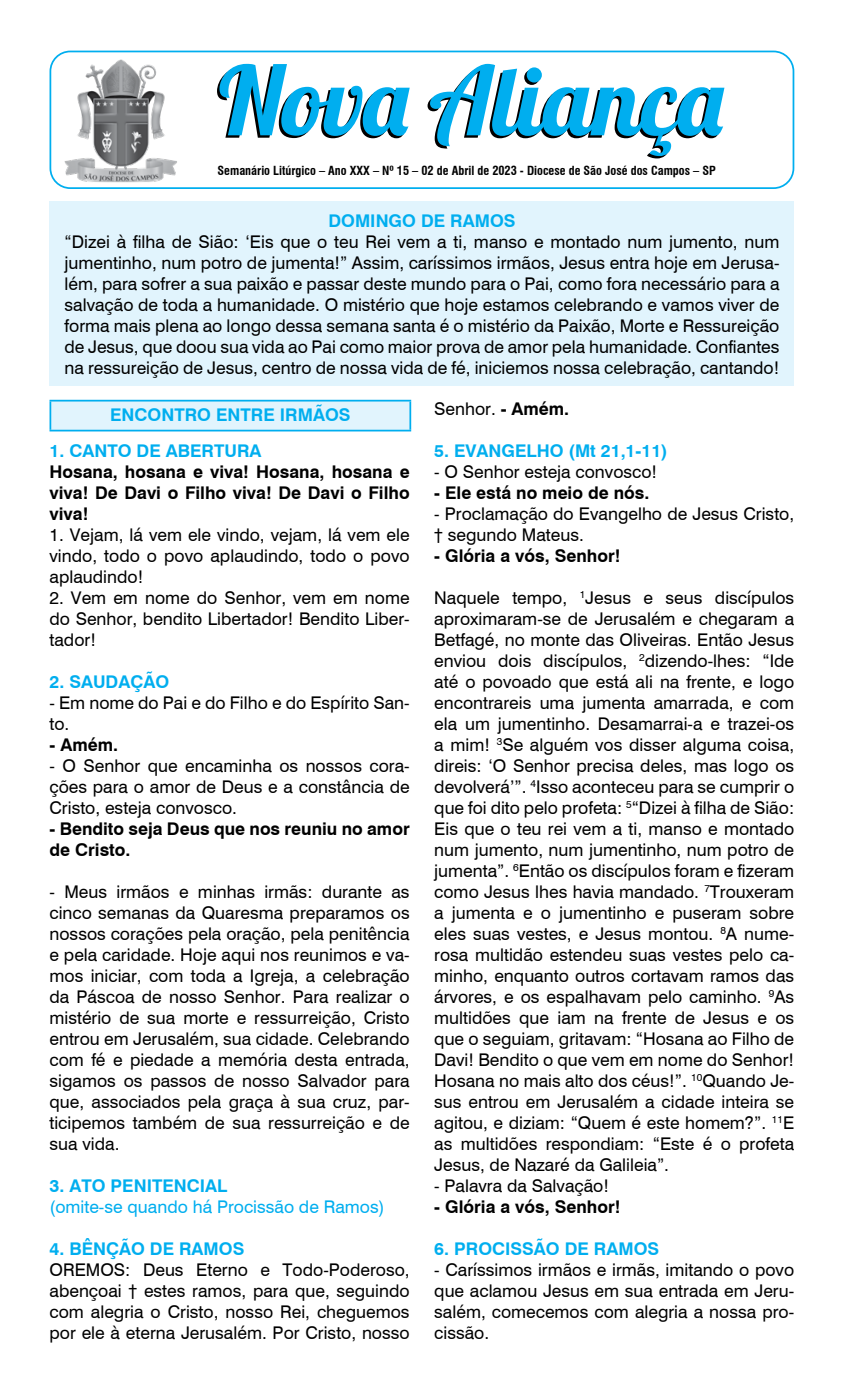
<style>
.page{position:relative;width:844px;height:1389px;background:#fff}
.page>*{position:absolute;margin:0;border:0;box-sizing:border-box;transform-origin:0 0}
.t1{font:95.2px "Lobster 1.4";color:#00aeef}
.t2{font:17.5px/21px "Swiss 721 BT";color:#000;text-align:justify}
.t3{font:700 17.5px/21px "Swiss 721 BT";color:#000;text-align:justify}
.t4{font:700 17.5px "Swiss 721 BT";color:#00aeef}
.t5{font:17.5px "Swiss 721 BT";color:#00aeef}
.t6{font:700 condensed 12.25px "Swiss 721 BT";color:#000}
.s1{font-weight:700}
</style>
<div class="page">
<div style="left:49px;top:51px;width:745px;height:138px;border:2px solid #00aeef;border-radius:20px"></div>
<img style="left:64px;top:60px;width:113px;height:122px">
<div style="left:50px;top:201px;width:744px;height:185px;background:#e1f4fd"></div>
<div style="left:50px;top:401px;width:360px;height:30px;background:#e1f4fd"></div>
<hr style="left:49px;top:400px;width:362px;height:2px;background:#00aeef">
<hr style="left:49px;top:402px;width:2px;height:28px;background:#00aeef">
<hr style="left:409px;top:402px;width:2px;height:28px;background:#00aeef">
<hr style="left:49px;top:430px;width:362px;height:1px;background:#00aeef">
<h1 class="t1" style="left:219px;top:40px;width:505px">Nova Aliança</h1>
<p class="t6" style="left:217px;top:163px;width:499px">Semanário Litúrgico – Ano XXX – Nº 15 – 02 de Abril de 2023 - Diocese de São José dos Campos – SP</p>
<p class="t4" style="left:328px;top:210px;width:188px">DOMINGO DE RAMOS</p>
<p class="t2" style="left:64px;top:231px;width:716px">“Dizei à filha de Sião: ‘Eis que o teu Rei vem a ti, manso e montado num jumento, num jumentinho, num potro de jumenta!” Assim, caríssimos irmãos, Jesus entra hoje em Jerusa&shy;lém, para sofrer a sua paixão e passar deste mundo para o Pai, como fora necessário para a salvação de toda a humanidade. O mistério que hoje estamos celebrando e vamos viver de forma mais plena ao longo dessa semana santa é o mistério da Paixão, Morte e Ressureição de Jesus, que doou sua vida ao Pai como maior prova de amor pela humanidade. Confiantes na ressureição de Jesus, centro de nossa vida de fé, iniciemos nossa celebração, cantando!</p>
<p class="t4" style="left:110px;top:404px;width:242px">ENCONTRO ENTRE IRMÃOS</p>
<p class="t4" style="left:49px;top:440px;width:213px">1. CANTO DE ABERTURA</p>
<p class="t3" style="left:49px;top:461px;width:361px">Hosana, hosana e viva! Hosana, hosana e viva! De Davi o Filho viva! De Davi o Filho viva!</p>
<p class="t2" style="left:49px;top:524px;width:361px">1. Vejam, lá vem ele vindo, vejam, lá vem ele vindo, todo o povo aplaudindo, todo o povo aplaudindo!</p>
<p class="t2" style="left:49px;top:587px;width:361px">2. Vem em nome do Senhor, vem em nome do Senhor, bendito Libertador! Bendito Liber&shy;tador!</p>
<p class="t4" style="left:49px;top:671px;width:121px">2. SAUDAÇÃO</p>
<p class="t2" style="left:49px;top:692px;width:361px">- Em nome do Pai e do Filho e do Espírito San&shy;to.</p>
<p class="t3" style="left:49px;top:734px;width:70px">- Amém.</p>
<p class="t2" style="left:49px;top:755px;width:361px">- O Senhor que encaminha os nossos cora&shy;ções para o amor de Deus e a constância de Cristo, esteja convosco.</p>
<p class="t3" style="left:49px;top:818px;width:361px">- Bendito seja Deus que nos reuniu no amor de Cristo.</p>
<p class="t2" style="left:49px;top:881px;width:361px">- Meus irmãos e minhas irmãs: durante as cinco semanas da Quaresma preparamos os nossos corações pela oração, pela penitência e pela caridade. Hoje aqui nos reunimos e va&shy;mos iniciar, com toda a Igreja, a celebração da Páscoa de nosso Senhor. Para realizar o mistério de sua morte e ressurreição, Cristo entrou em Jerusalém, sua cidade. Celebrando com fé e piedade a memória desta entrada, sigamos os passos de nosso Salvador para que, associados pela graça à sua cruz, par&shy;ticipemos também de sua ressurreição e de sua vida.</p>
<p class="t4" style="left:49px;top:1175px;width:179px">3. ATO PENITENCIAL</p>
<p class="t5" style="left:49px;top:1196px;width:336px">(omite-se quando há Procissão de Ramos)</p>
<p class="t4" style="left:49px;top:1238px;width:196px">4. BÊNÇÃO DE RAMOS</p>
<p class="t2" style="left:49px;top:1259px;width:361px">OREMOS: Deus Eterno e Todo-Poderoso, abençoai † estes ramos, para que, seguindo com alegria o Cristo, nosso Rei, cheguemos por ele à eterna Jerusalém. Por Cristo, nosso</p>
<p class="t2" style="left:434px;top:398px;width:136px">Senhor. <span class="s1">- Amém.</span></p>
<p class="t4" style="left:434px;top:440px;width:235px">5. EVANGELHO (Mt 21,1-11)</p>
<p class="t2" style="left:434px;top:461px;width:224px">- O Senhor esteja convosco!</p>
<p class="t3" style="left:434px;top:482px;width:216px">- Ele está no meio de nós.</p>
<p class="t2" style="left:434px;top:503px;width:361px">- Proclamação do Evangelho de Jesus Cristo, † segundo Mateus.</p>
<p class="t3" style="left:434px;top:545px;width:188px">- Glória a vós, Senhor!</p>
<p class="t2" style="left:434px;top:587px;width:361px">Naquele tempo, <sup>1</sup>Jesus e seus discípulos aproximaram-se de Jerusalém e chegaram a Betfagé, no monte das Oliveiras. Então Jesus enviou dois discípulos, <sup>2</sup>dizendo-lhes: “Ide até o povoado que está ali na frente, e logo encontrareis uma jumenta amarrada, e com ela um jumentinho. Desamarrai-a e trazei-os a mim! <sup>3</sup>Se alguém vos disser alguma coisa, direis: ‘O Senhor precisa deles, mas logo os devolverá’”. <sup>4</sup>Isso aconteceu para se cumprir o que foi dito pelo profeta: <sup>5</sup>“Dizei à filha de Sião:<br>Eis que o teu rei vem a ti, manso e montado num jumento, num jumentinho, num potro de jumenta”. <sup>6</sup>Então os discípulos foram e fizeram como Jesus lhes havia mandado. <sup>7</sup>Trouxeram a jumenta e o jumentinho e puseram sobre eles suas vestes, e Jesus montou. <sup>8</sup>A nume&shy;rosa multidão estendeu suas vestes pelo ca&shy;minho, enquanto outros cortavam ramos das árvores, e os espalhavam pelo caminho. <sup>9</sup>As multidões que iam na frente de Jesus e os que o seguiam, gritavam: “Hosana ao Filho de Davi! Bendito o que vem em nome do Senhor!<br>Hosana no mais alto dos céus!”. <sup>10</sup>Quando Je&shy;sus entrou em Jerusalém a cidade inteira se agitou, e diziam: “Quem é este homem?”. <sup>11</sup>E as multidões respondiam: “Este é o profeta Jesus, de Nazaré da Galileia”.</p>
<p class="t2" style="left:434px;top:1175px;width:176px">- Palavra da Salvação!</p>
<p class="t3" style="left:434px;top:1196px;width:188px">- Glória a vós, Senhor!</p>
<p class="t4" style="left:434px;top:1238px;width:226px">6. PROCISSÃO DE RAMOS</p>
<p class="t2" style="left:434px;top:1259px;width:361px">- Caríssimos irmãos e irmãs, imitando o povo que aclamou Jesus em sua entrada em Jeru&shy;salém, comecemos com alegria a nossa pro&shy;cissão.</p>
</div>
